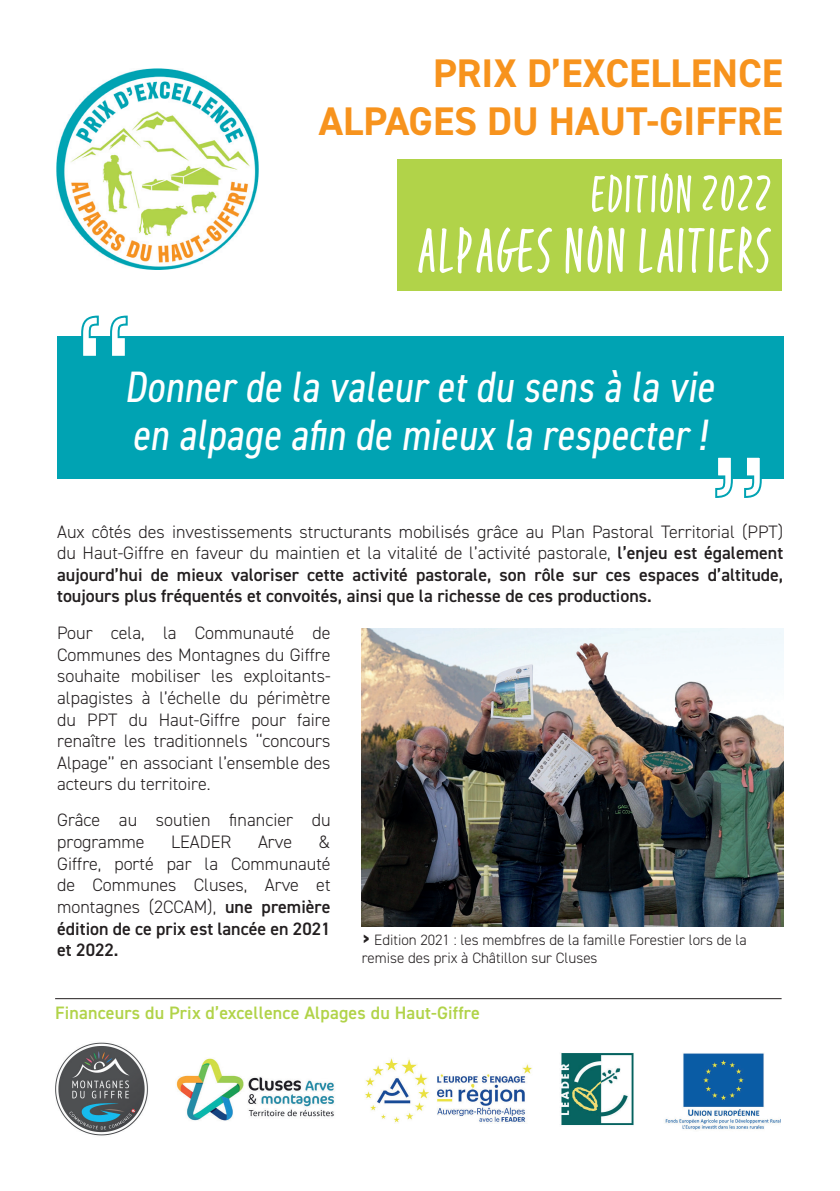
<style>
.page{position:relative;width:840px;height:1191px;background:#fff}
.page>*{position:absolute;margin:0;border:0;box-sizing:border-box;transform-origin:0 0}
.t1{font:72px "Fave Condensed One Pro";letter-spacing:.025em;color:#fff}
.t2{font:60px "Fave Condensed One Pro";letter-spacing:.025em;color:#fff}
.t3{font:condensed 44px/48px "DIN2014";color:#fff}
.t4{font:700 40px/48px "DIN2014";color:#f7931d;text-align:right}
.t5{font:300 18px/21.6px "DIN2014";color:#231f20;text-align:justify}
.t6{font:600 18px/21.6px "DIN2014";color:#231f20;text-align:justify}
.t7{font:600 18px "DIN2014";letter-spacing:.01em;color:#b1d349}
.t8{font:300 15px/18px "DIN2014";color:#231f20}
.s1{font-weight:300}
.s2{font-weight:600}
.s3{font-weight:700;font-stretch:condensed;font-size:18px}
</style>
<div class="page">
<div style="left:57px;top:336px;width:725px;height:142px;background:#00a3b3"></div>
<svg style="left:81px;top:315px;width:47px;height:41px"></svg>
<svg style="left:713px;top:457px;width:49px;height:41px"></svg>
<img style="left:361px;top:628px;width:421px;height:298px">
<div style="left:397px;top:159px;width:384px;height:132px;background:#b1d349"></div>
<img style="left:57px;top:69px;width:201px;height:201px">
<hr style="left:55px;top:998px;width:726px;height:1px;background:#231f20">
<img style="left:55px;top:1042px;width:726px;height:94px">
<h3 class="t4" style="left:319px;top:48px;width:465px">PRIX D’EXCELLENCE<br>ALPAGES DU HAUT-GIFFRE</h3>
<h2 class="t2" style="left:590px;top:165px;width:182px">EDITION 2022</h2>
<h1 class="t1" style="left:417px;top:215px;width:356px">ALPAGES NON LAITIERS</h1>
<h3 class="t3" style="left:124px;top:361px;width:598px">Donner de la valeur etdu sens à la vie en alpage afin de mieux la respecter !</h3>
<p class="t6" style="left:57px;top:520px;width:727px"><span class="s1">Aux côtés des investissements structurants mobilisés grâce au Plan Pastoral Territorial (PPT) du Haut-Giffre en faveur du maintien et la vitalité de l’activité pastorale,</span> l’enjeu est également aujourd’hui de mieux valoriser cette activité pastorale, son rôle sur ces espaces d’altitude, toujours plus fréquentés et convoités, ainsi que la richesse de ces productions.</p>
<p class="t5" style="left:57px;top:622px;width:275px">Pour cela, la Communauté de Communes des Montagnes du Giffre souhaite mobiliser les exploitants&shy;alpagistes à l’échelle du périmètre du PPT du Haut-Giffre pour faire renaître les traditionnels ‘‘concours Alpage’’ en associant l’ensemble des acteurs du territoire.</p>
<p class="t5" style="left:57px;top:809px;width:275px">Grâce au soutien financier du programme</p>
<p class="t5" style="left:57px;top:831px;width:275px;text-indent:261px">&amp; Giffre, porté par la Communauté de Communes Cluses, Arve et montagnes (2CCAM), <span class="s2">une première édition de ce prix est lancée en 2021 et 2022.</span></p>
<p class="t5" style="left:171px;top:831px;width:62px">LEADER</p>
<p class="t5" style="left:258px;top:831px;width:36px">Arve</p>
<p class="t8" style="left:361px;top:931px;width:386px"><span class="s3">&gt;</span> Edition 2021 : les membfres de la famille Forestier lors de la remise des prix à Châtillon sur Cluses</p>
<p class="t7" style="left:55px;top:1000px;width:426px">Financeurs du Prix d’excellence Alpages du Haut-Giffre</p>
</div>
